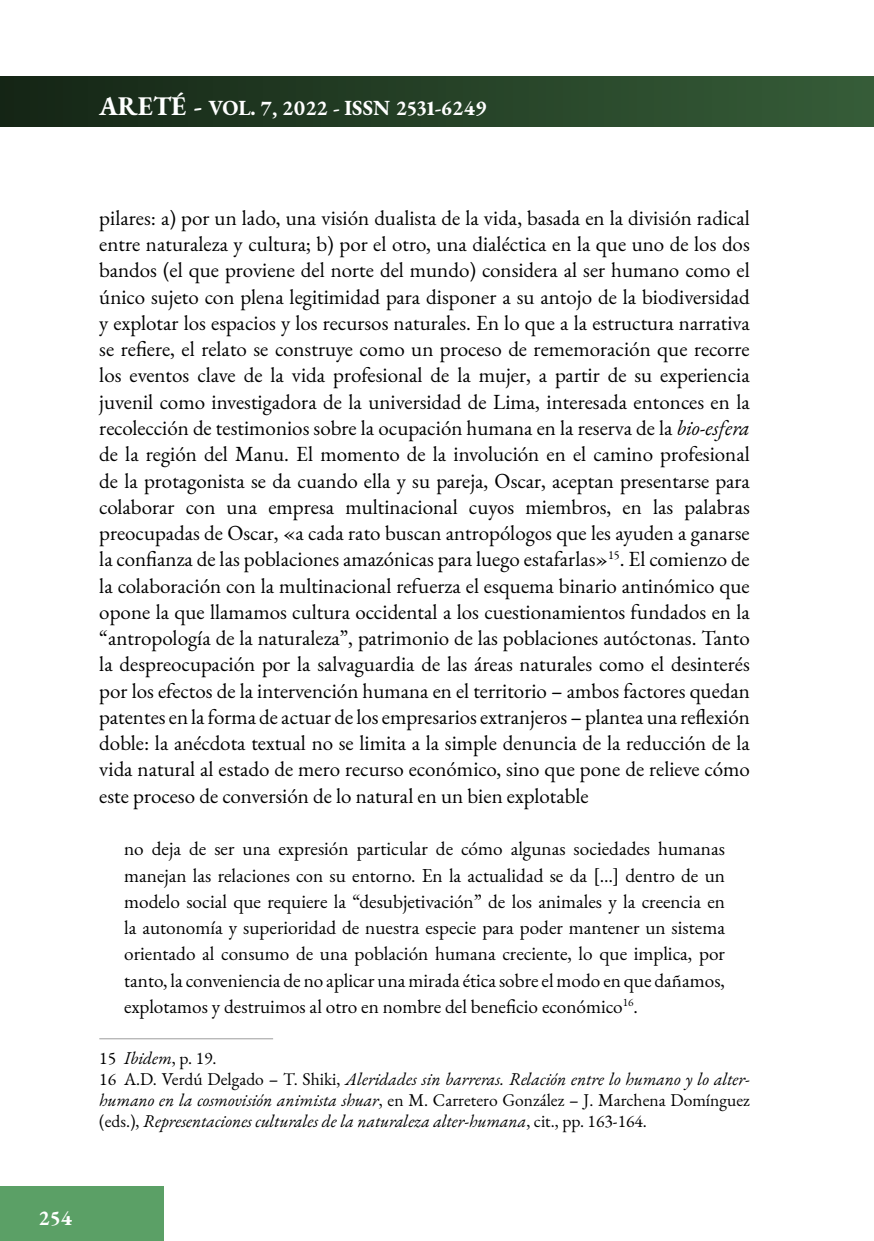
<style>
.page{position:relative;width:874px;height:1241px;background:#fff}
.page>*{position:absolute;margin:0;border:0;box-sizing:border-box;transform-origin:0 0}
.t1{font:21px/26.2px "EB Garamond";color:#000;text-align:justify}
.t2{font:700 21px "EB Garamond";color:#fff}
.t3{font:19.25px/26.2px "EB Garamond";color:#000;text-align:justify}
.t4{font:italic 17.5px/21px "EB Garamond";color:#000}
.s1{font-size:26.25px}
.s2{font-style:italic}
.s3{font-style:normal}
</style>
<div class="page">
<div style="left:0;top:77px;width:873px;height:49px;background:linear-gradient(to right,#142515,#365d38)"></div>
<div style="left:0;top:1186px;width:164px;height:54px;background:#5ba066"></div>
<hr style="left:99px;top:1038px;width:174px;height:1px;background:#9d9d9c">
<p class="t2" style="left:99px;top:94px;width:389px"><span class="s1">ARETÉ -</span> VOL. 7, 2022 - ISSN 2531-6249</p>
<p class="t1" style="left:99px;top:205px;width:651px">pilares: a) por un lado, una visión dualista de la vida, basada en la división radical entre naturaleza y cultura; b) por el otro, una dialéctica en la que uno de los dos bandos (el que proviene del norte del mundo) considera al ser humano como el único sujeto con plena legitimidad para disponer a su antojo de la biodiversidad y explotar los espacios y los recursos naturales. En lo que a la estructura narrativa se refiere, el relato se construye como un proceso de rememoración que recorre los eventos clave de la vida profesional de la mujer, a partir de su experiencia juvenil como investigadora de la universidad de Lima, interesada entonces en la recolección de testimonios sobre la ocupación humana en la reserva de la <span class="s2">bio-esfera </span>de la región del Manu. El momento de la involución en el camino profesional de la protagonista se da cuando ella y su pareja, Oscar, aceptan presentarse para colaborar con una empresa multinacional cuyos miembros, en las palabras preocupadas de Oscar, «a cada rato buscan antropólogos que les ayuden a ganarse la confianza de las poblaciones amazónicas para luego estafarlas»<sup>15</sup>. El comienzo de la colaboración con la multinacional refuerza el esquema binario antinómico que opone la que llamamos cultura occidental a los cuestionamientos fundados en la “antropología de la naturaleza”, patrimonio de las poblaciones autóctonas. Tanto la despreocupación por la salvaguardia de las áreas naturales como el desinterés por los efectos de la intervención humana en el territorio – ambos factores quedan patentes en la forma de actuar de los empresarios extranjeros – plantea una reflexión doble: la anécdota textual no se limita a la simple denuncia de la reducción de la vida natural al estado de mero recurso económico, sino que pone de relieve cómo este proceso de conversión de lo natural en un bien explotable</p>
<p class="t3" style="left:124px;top:835px;width:602px">no deja de ser una expresión particular de cómo algunas sociedades humanas manejan las relaciones con su entorno. En la actualidad se da […] dentro de un modelo social que requiere la “desubjetivación” de los animales y la creencia en la autonomía y superioridad de nuestra especie para poder mantener un sistema orientado al consumo de una población humana creciente, lo que implica, por tanto, la conveniencia de no aplicar una mirada ética sobre el modo en que dañamos, explotamos y destruimos al otro en nombre del beneficio económico<sup>16</sup>.</p>
<p class="t4" style="left:99px;top:1047px;width:651px"><span class="s3">15</span> Ibidem<span class="s3">, p. 19.<br>16 A.D. Verdú Delgado – T. Shiki,</span> Aleridades sin barreras. Relación entre lo humano y lo alter&shy;humano en la cosmovisión animista shuar<span class="s3">, en M. Carretero González – J. Marchena Domínguez (eds.),</span> Representaciones culturales de la naturaleza alter-humana<span class="s3">, cit., pp. 163-164.</span></p>
<p class="t2" style="left:39px;top:1204px;width:35px">254</p>
</div>
